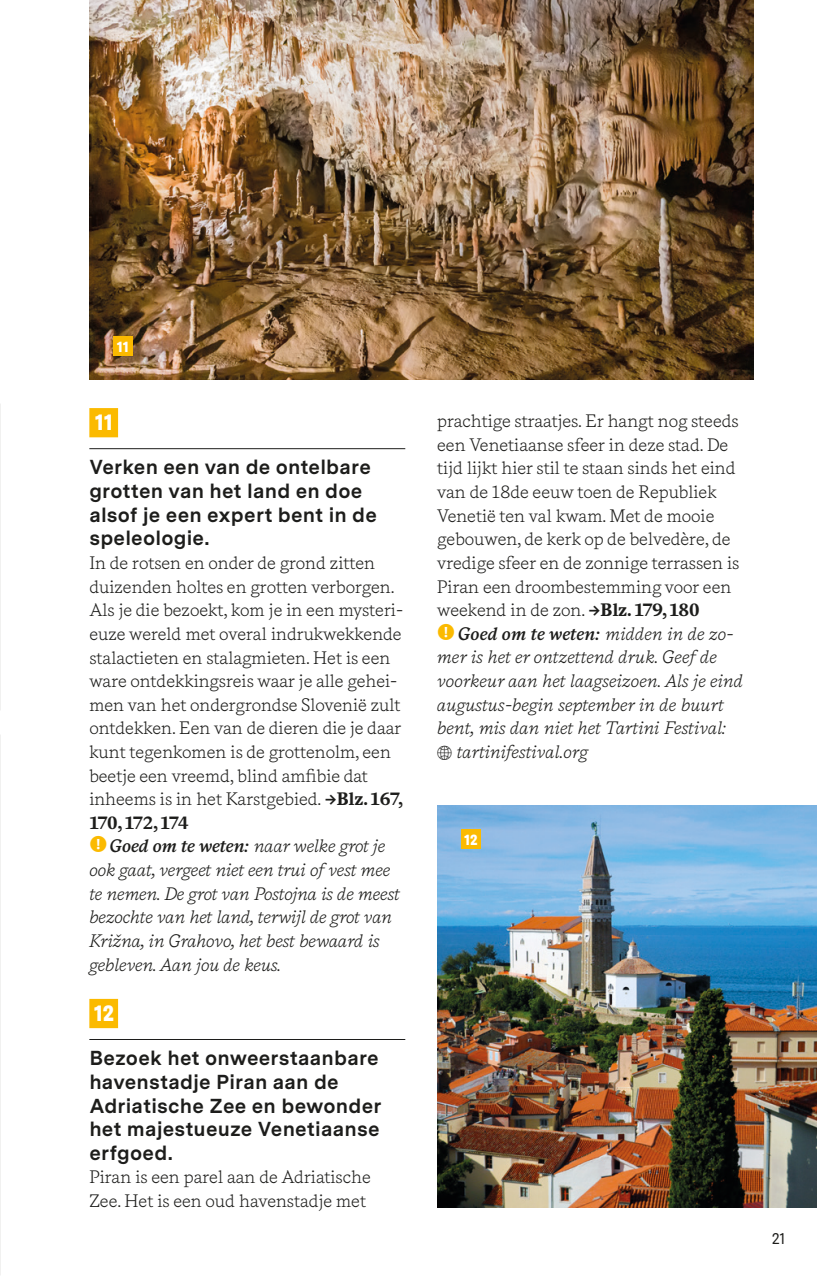
<style>
.page{position:relative;width:817px;height:1276px;background:#fff}
.page>*{position:absolute;margin:0;border:0;box-sizing:border-box;transform-origin:0 0}
.t1{font:900 condensed 22.5px "Messina Sans";color:#fff}
.t2{font:700 20.25px/23.6px "Messina Sans";letter-spacing:.01em;color:#1d1d1b}
.t3{font:300 18px/23.6px "Messina Serif";letter-spacing:-.005em;color:#1d1d1b}
.t4{font:condensed 15.75px "Messina Sans";color:#1d1d1b}
.t5{font:900 condensed 14.85px "Messina Sans";color:#fff}
.s1{font-weight:700}
.s2{font-family:"Trotter Iconen";font-weight:400;color:#fbba00}
.s3{font-weight:600;font-style:italic}
.s4{font-style:italic}
.s5{font-family:"Trotter Iconen";font-weight:400}
</style>
<div class="page">
<img style="left:0;top:734px;width:1px;height:542px">
<div style="left:89px;top:408px;width:29px;height:29px;background:#fbba00"></div>
<hr style="left:89px;top:448px;width:316px;height:1px;background:#1d1d1b">
<div style="left:89px;top:999px;width:29px;height:29px;background:#fbba00"></div>
<hr style="left:89px;top:1039px;width:316px;height:1px;background:#1d1d1b">
<img style="left:0;top:403px;width:1px;height:308px">
<img style="left:89px;top:0;width:664px;height:380px">
<img style="left:437px;top:805px;width:379px;height:402px">
<div style="left:113px;top:336px;width:20px;height:20px;background:#fbba00"></div>
<div style="left:461px;top:829px;width:19px;height:19px;background:#fbba00"></div>
<p class="t5" style="left:117px;top:336px;width:13px">11</p>
<p class="t1" style="left:95px;top:405px;width:19px">11</p>
<p class="t2" style="left:89px;top:454px;width:289px">Verken een van de ontelbare grotten van het land en doe alsof je een expert bent in de speleologie.</p>
<p class="t3" style="left:89px;top:550px;width:315px">In de rotsen en onder de grond zitten duizenden holtes en grotten verborgen.<br>Als je die bezoekt, kom je in een mysteri&shy;euze wereld met overal indrukwekkende stalactieten en stalagmieten. Het is een ware ontdekkingsreis waar je alle gehei&shy;men van het ondergrondse Slovenië zult ontdekken. Een van de dieren die je daar kunt tegenkomen is de grottenolm, een beetje een vreemd, blind amfibie dat inheems is in het Karstgebied. <span class="s1">→Blz. 167, 170, 172, 174<br></span><span class="s2">!</span><span class="s3">Goed om te weten:</span> <span class="s4">naar welke grot je ook gaat, vergeet niet een trui of vest mee te nemen. De grot van Postojna is de meest bezochte van het land, terwijl de grot van Križna, in Grahovo, het best bewaard is gebleven. Aan jou de keus.</span></p>
<p class="t1" style="left:94px;top:996px;width:22px">12</p>
<p class="t2" style="left:89px;top:1045px;width:293px">Bezoek het onweerstaanbare havenstadje Piran aan de<br>Adriatische Zee en bewonder het majestueuze Venetiaanse erfgoed.</p>
<p class="t3" style="left:89px;top:1164px;width:283px">Piran is een parel aan de Adriatische<br>Zee. Het is een oud havenstadje met</p>
<p class="t3" style="left:437px;top:408px;width:307px">prachtige straatjes. Er hangt nog steeds een Venetiaanse sfeer in deze stad. De tijd lijkt hier stil te staan sinds het eind van de 18de eeuw toen de Republiek Venetië ten val kwam. Met de mooie gebouwen, de kerk op de belvedère, de vredige sfeer en de zonnige terrassen is Piran een droombestemming voor een weekend in de zon. <span class="s1">→Blz. 179, 180 </span><span class="s2">!</span><span class="s3">Goed om te weten:</span> <span class="s4">midden in de zo&shy;mer is het er ontzettend druk. Geef de voorkeur aan het laagseizoen. Als je eind augustus-begin september in de buurt bent, mis dan niet het Tartini Festival: </span><span class="s5">o</span> <span class="s4">-tartinifestival.org</span></p>
<p class="t5" style="left:464px;top:828px;width:15px">12</p>
<p class="t4" style="left:772px;top:1227px;width:14px">21</p>
</div>
